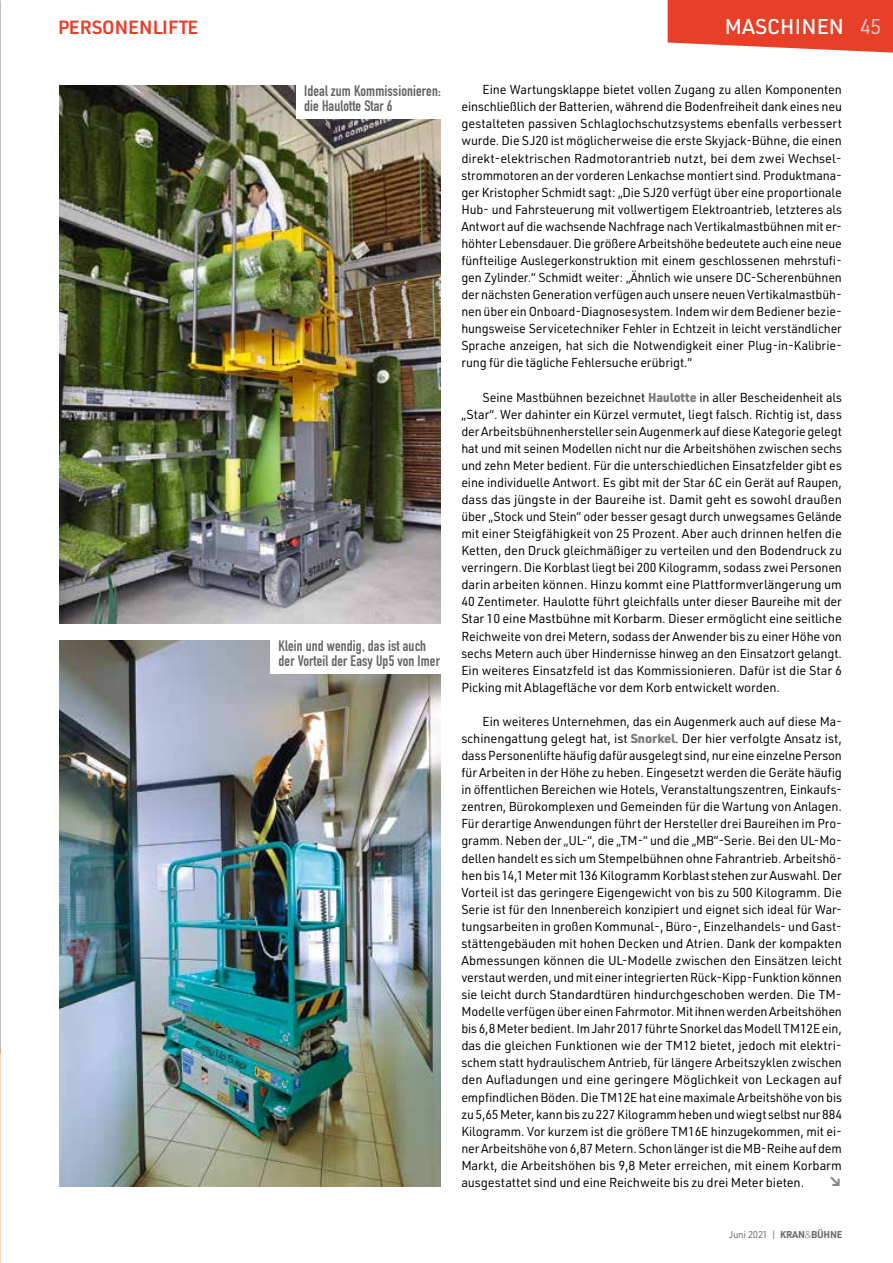
<style>
.page{position:relative;width:893px;height:1263px;background:#fff}
.page>*{position:absolute;margin:0;border:0;box-sizing:border-box;transform-origin:0 0}
.t1{font:500 21px "URWDIN";letter-spacing:.01em;color:#fff}
.t2{font:600 18.75px "URWDIN";letter-spacing:-.005em;color:#e83f29}
.t3{font:700 16.5px "URWDIN";color:#868786}
.t4{font:700 15px/15px "DIN Condensed";letter-spacing:.01em;color:#656564}
.t5{font:12.75px/17.1px "URWDIN";letter-spacing:-.01em;color:#000;text-align:justify}
.t6{font:9.75px "URWDIN";letter-spacing:-.03em;color:#6e6e6e}
.s1{font-weight:400;color:#c9caca}
.s2{font-weight:900;color:#7a7b7a}
.s3{font-weight:700}
.s4{font-weight:200}
</style>
<div class="page">
<svg style="left:668px;top:0;width:225px;height:53px;background:#ea523e"></svg>
<hr style="left:0;top:0;width:1px;height:212px;background:#c0c0c0">
<img style="left:0;top:212px;width:1px;height:288px">
<img style="left:0;top:695px;width:1px;height:355px">
<img style="left:0;top:500px;width:1px;height:195px">
<img style="left:60px;top:85px;width:380px;height:538px">
<img style="left:60px;top:640px;width:380px;height:547px">
<div style="left:296px;top:77px;width:157px;height:42px;background:#fff"></div>
<div style="left:270px;top:633px;width:179px;height:41px;background:#fff"></div>
<h2 class="t2" style="left:58px;top:15px;width:142px">PERSONENLIFTE</h2>
<p class="t4" style="left:304px;top:83px;width:138px">Ideal zum Kommissionieren: die Haulotte Star 6</p>
<p class="t4" style="left:279px;top:638px;width:163px">Klein und wendig, das ist auch der Vorteil der Easy Up5 von Imer</p>
<h1 class="t1" style="left:725px;top:12px;width:158px">MASCHINEN <span class="s1">45</span></h1>
<p class="t5" style="left:461px;top:81px;width:382px;text-indent:21px">Eine Wartungsklappe bietet vollen Zugang zu allen Komponenten einschließlich der Batterien, während die Bodenfreiheit dank eines neu gestalteten passiven Schlaglochschutzsystems ebenfalls verbessert wurde. Die SJ20 ist möglicherweise die erste Skyjack-Bühne, die einen direkt-elektrischen Radmotorantrieb nutzt, bei dem zwei Wechsel&shy;strommotoren an der vorderen Lenkachse montiert sind. Produktmana&shy;ger Kristopher Schmidt sagt: „Die SJ20 verfügt über eine proportionale Hub- und Fahrsteuerung mit vollwertigem Elektroantrieb, letzteres als Antwort auf die wachsende Nachfrage nach Vertikalmastbühnen mit er&shy;höhter Lebensdauer. Die größere Arbeitshöhe bedeutete auch eine neue fünfteilige Auslegerkonstruktion mit einem geschlossenen mehrstufi&shy;gen Zylinder.“ Schmidt weiter: „Ähnlich wie unsere DC-Scherenbühnen der nächsten Generation verfügen auch unsere neuen Vertikalmastbüh&shy;nen über ein Onboard-Diagnosesystem. Indem wir dem Bediener bezie&shy;hungsweise Servicetechniker Fehler in Echtzeit in leicht verständlicher Sprache anzeigen, hat sich die Notwendigkeit einer Plug-in-Kalibrie&shy;rung für die tägliche Fehlersuche erübrigt.“</p>
<p class="t5" style="left:461px;top:388px;width:382px;text-indent:21px">Seine Mastbühnen bezeichnet <span class="s2">Haulotte</span> in aller Bescheidenheit als „Star“. Wer dahinter ein Kürzel vermutet, liegt falsch. Richtig ist, dass der Arbeitsbühnenhersteller sein Augenmerk auf diese Kategorie gelegt hat und mit seinen Modellen nicht nur die Arbeitshöhen zwischen sechs und zehn Meter bedient. Für die unterschiedlichen Einsatzfelder gibt es eine individuelle Antwort. Es gibt mit der Star 6C ein Gerät auf Raupen, dass das jüngste in der Baureihe ist. Damit geht es sowohl draußen über „Stock und Stein“ oder besser gesagt durch unwegsames Gelände mit einer Steigfähigkeit von 25 Prozent. Aber auch drinnen helfen die Ketten, den Druck gleichmäßiger zu verteilen und den Bodendruck zu verringern. Die Korblast liegt bei 200 Kilogramm, sodass zwei Personen darin arbeiten können. Hinzu kommt eine Plattformverlängerung um 40 Zentimeter. Haulotte führt gleichfalls unter dieser Baureihe mit der Star 10 eine Mastbühne mit Korbarm. Dieser ermöglicht eine seitliche Reichweite von drei Metern, sodass der Anwender bis zu einer Höhe von sechs Metern auch über Hindernisse hinweg an den Einsatzort gelangt.<br>Ein weiteres Einsatzfeld ist das Kommissionieren. Dafür ist die Star 6<br>Picking mit Ablagefläche vor dem Korb entwickelt worden.</p>
<p class="t5" style="left:461px;top:712px;width:382px;text-indent:21px">Ein weiteres Unternehmen, das ein Augenmerk auch auf diese Ma&shy;schinengattung gelegt hat, ist <span class="s2">Snorkel</span>. Der hier verfolgte Ansatz ist, dass Personenlifte häufig dafür ausgelegt sind, nur eine einzelne Person für Arbeiten in der Höhe zu heben. Eingesetzt werden die Geräte häufig in öffentlichen Bereichen wie Hotels, Veranstaltungszentren, Einkaufs&shy;zentren, Bürokomplexen und Gemeinden für die Wartung von Anlagen.<br>Für derartige Anwendungen führt der Hersteller drei Baureihen im Pro&shy;gramm. Neben der „UL-“, die „TM-“ und die „MB“-Serie. Bei den UL-Mo&shy;dellen handelt es sich um Stempelbühnen ohne Fahrantrieb. Arbeitshö&shy;hen bis 14,1 Meter mit 136 Kilogramm Korblast stehen zur Auswahl. Der Vorteil ist das geringere Eigengewicht von bis zu 500 Kilogramm. Die Serie ist für den Innenbereich konzipiert und eignet sich ideal für War&shy;tungsarbeiten in großen Kommunal-, Büro-, Einzelhandels- und Gast&shy;stättengebäuden mit hohen Decken und Atrien. Dank der kompakten Abmessungen können die UL-Modelle zwischen den Einsätzen leicht verstaut werden, und mit einer integrierten Rück-Kipp-Funktion können sie leicht durch Standardtüren hindurchgeschoben werden. Die TM-Modelle verfügen über einen Fahrmotor. Mit ihnen werden Arbeitshöhen bis 6,8 Meter bedient. Im Jahr 2017 führte Snorkel das Modell TM12E ein, das die gleichen Funktionen wie der TM12 bietet, jedoch mit elektri&shy;schem statt hydraulischem Antrieb, für längere Arbeitszyklen zwischen den Aufladungen und eine geringere Möglichkeit von Leckagen auf empfindlichen Böden. Die TM12E hat eine maximale Arbeitshöhe von bis zu 5,65 Meter, kann bis zu 227 Kilogramm heben und wiegt selbst nur 884<br>Kilogramm. Vor kurzem ist die größere TM16E hinzugekommen, mit ei&shy;ner Arbeitshöhe von 6,87 Metern. Schon länger ist die MB-Reihe auf dem Markt, die Arbeitshöhen bis 9,8 Meter erreichen, mit einem Korbarm ausgestattet sind und eine Reichweite bis zu drei Meter bieten.</p>
<p class="t3" style="left:829px;top:1169px;width:15px">↘</p>
<p class="t6" style="left:729px;top:1228px;width:115px">Juni 2021 | <span class="s3">KRAN</span><span class="s4">&amp;</span><span class="s3">BÜHNE</span></p>
</div>
